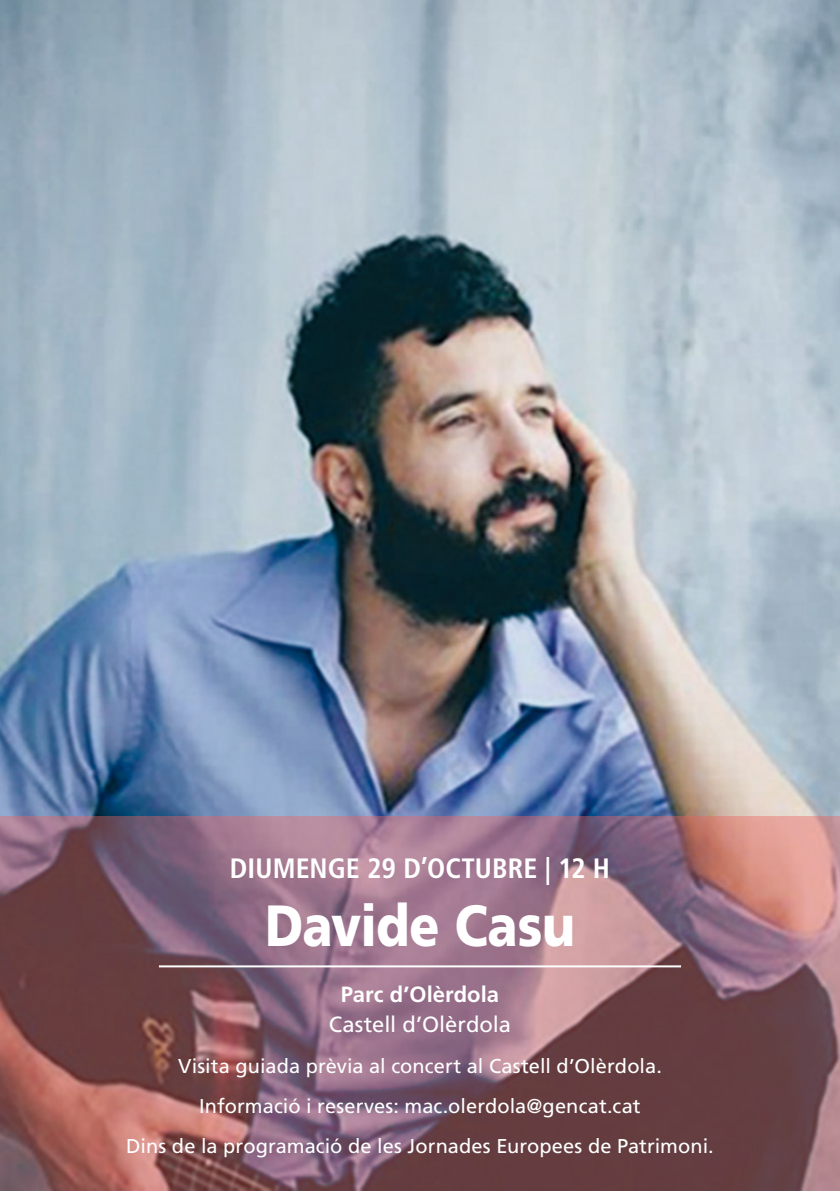
<style>
.page{position:relative;width:840px;height:1191px;background:#fff}
.page>*{position:absolute;margin:0;border:0;box-sizing:border-box;transform-origin:0 0}
.t1{font:900 58px "Frutiger LT Std";letter-spacing:-.01em;color:#fff;scale:.85 1}
.t2{font:700 condensed 28px "Frutiger LT Std";color:#fff}
.t3{font:22px "Frutiger LT Std";color:#fff}
.t4{font:700 22px "Frutiger LT Std";color:#fff}
.t5{font:20px/40.2px "Frutiger LT Std";letter-spacing:.005em;color:#fff;text-align:center}
</style>
<div class="page">
<img style="left:0;top:0;width:839px;height:816px">
<svg style="left:0;top:816px;width:839px;height:375px;background:#8a606b"></svg>
<hr style="left:159px;top:965px;width:521px;height:2px;background:#fff">
<h2 class="t2" style="left:230px;top:851px;width:381px">DIUMENGE 29 D’OCTUBRE | 12 H</h2>
<h1 class="t1" style="left:265px;top:890px;width:366px">Davide Casu</h1>
<p class="t4" style="left:341px;top:981px;width:160px">Parc d’Olèrdola</p>
<p class="t3" style="left:328px;top:1011px;width:184px">Castell d’Olèrdola</p>
<p class="t5" style="left:126px;top:1045px;width:588px">Visita guiada prèvia al concert al Castell d’Olèrdola.<br>Informació i reserves: mac.olerdola@gencat.cat<br>Dins de la programació de les Jornades Europees de Patrimoni.</p>
</div>
